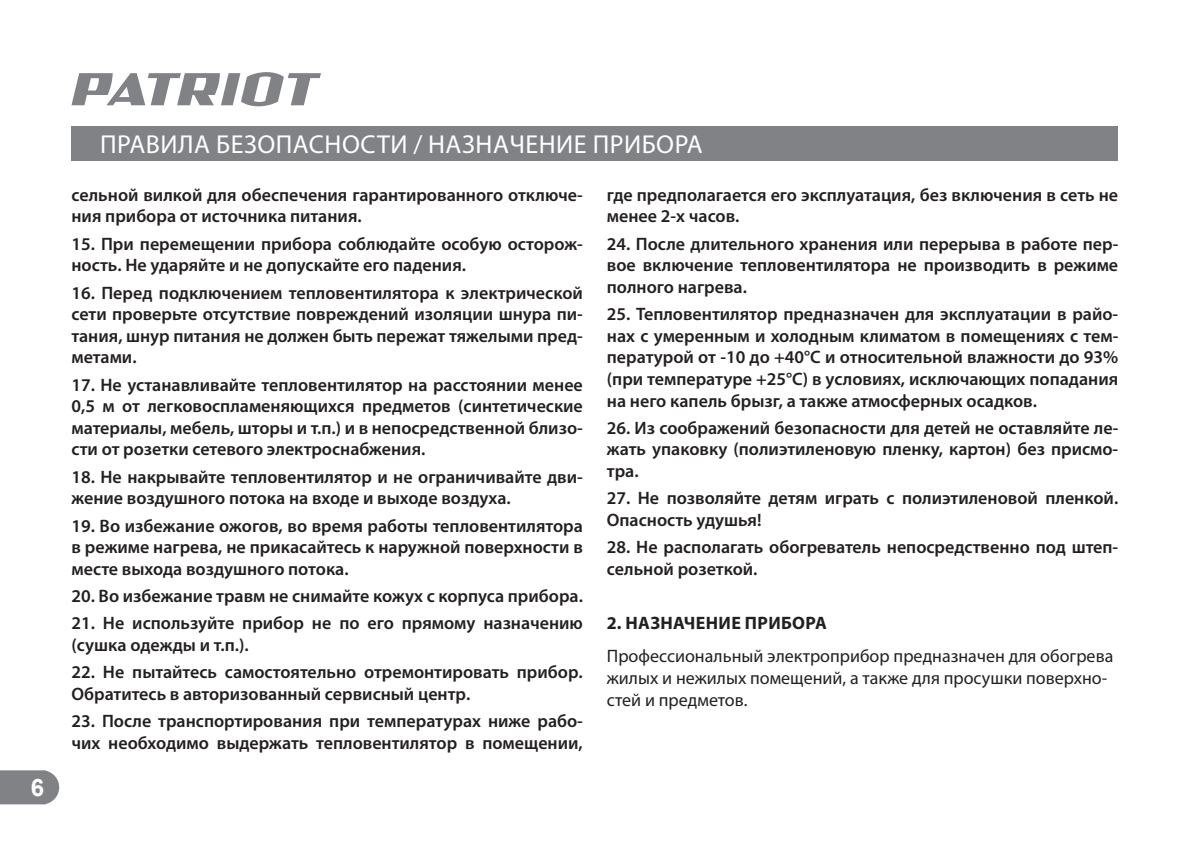
<style>
.page{position:relative;width:1191px;height:842px;background:#fff}
.page>*{position:absolute;margin:0;border:0;box-sizing:border-box;transform-origin:0 0}
.t1{font:26px "Myriad Pro";letter-spacing:.02em;color:#fff}
.t2{font:700 24px "Arial";color:#fff}
.t3{font:600 18px/21.6px "Myriad Pro";color:#231f20}
.t4{font:18px/21.6px "Myriad Pro";color:#231f20}
.t5{font:700 18px "Myriad Pro";letter-spacing:.02em;color:#231f20}
</style>
<div class="page">
<svg style="left:0;top:770px;width:59px;height:34px;background:#888a8d"></svg>
<div style="left:71px;top:126px;width:1047px;height:34px;background:#808285"></div>
<svg style="left:71px;top:72px;width:250px;height:34px"></svg>
<h2 class="t2" style="left:31px;top:770px;width:15px">6</h2>
<h1 class="t1" style="left:100px;top:128px;width:604px">ПРАВИЛА БЕЗОПАСНОСТИ / НАЗНАЧЕНИЕ ПРИБОРА</h1>
<p class="t3" style="left:71px;top:183px;width:513px">сельной вилкой для обеспечения гарантированного отключе&shy;ния прибора от источника питания.</p>
<p class="t3" style="left:71px;top:232px;width:513px">15. При перемещении прибора соблюдайте особую осторож&shy;ность. Не ударяйте и не допускайте его падения.</p>
<p class="t3" style="left:71px;top:281px;width:513px;text-align:justify">16. Перед подключением тепловентилятора к электрической сети проверьте отсутствие повреждений изоляции шнура пи&shy;тания, шнур питания не должен быть пережат тяжелыми пред&shy;метами.</p>
<p class="t3" style="left:71px;top:373px;width:513px;text-align:justify">17. Не устанавливайте тепловентилятор на расстоянии менее 0,5 м от легковоспламеняющихся предметов (синтетические материалы, мебель, шторы и т.п.) и в непосредственной близо&shy;сти от розетки сетевого электроснабжения.</p>
<p class="t3" style="left:71px;top:465px;width:513px">18. Не накрывайте тепловентилятор и не ограничивайте дви&shy;жение воздушного потока на входе и выходе воздуха.</p>
<p class="t3" style="left:71px;top:514px;width:513px;text-align:justify">19. Во избежание ожогов, во время работы тепловентилятора в режиме нагрева, не прикасайтесь к наружной поверхности в месте выхода воздушного потока.</p>
<p class="t3" style="left:71px;top:585px;width:513px">20. Во избежание травм не снимайте кожух с корпуса прибора.</p>
<p class="t3" style="left:71px;top:612px;width:513px">21. Не используйте прибор не по его прямому назначению (сушка одежды и т.п.).</p>
<p class="t3" style="left:71px;top:661px;width:513px">22. Не пытайтесь самостоятельно отремонтировать прибор.<br>Обратитесь в авторизованный сервисный центр.</p>
<p class="t3" style="left:71px;top:710px;width:513px">23. После транспортирования при температурах ниже рабо&shy;чих необходимо выдержать тепловентилятор в помещении,</p>
<p class="t3" style="left:607px;top:183px;width:513px">где предполагается его эксплуатация, без включения в сеть не менее 2-х часов.</p>
<p class="t3" style="left:607px;top:232px;width:513px;text-align:justify">24. После длительного хранения или перерыва в работе пер&shy;вое включение тепловентилятора не производить в режиме полного нагрева.</p>
<p class="t3" style="left:607px;top:303px;width:513px;text-align:justify">25. Тепловентилятор предназначен для эксплуатации в райо&shy;нах с умеренным и холодным климатом в помещениях с тем&shy;пературой от -10 до +40°С и относительной влажности до 93% (при температуре +25°С) в условиях, исключающих попадания на него капель брызг, а также атмосферных осадков.</p>
<p class="t3" style="left:607px;top:416px;width:513px;text-align:justify">26. Из соображений безопасности для детей не оставляйте ле&shy;жать упаковку (полиэтиленовую пленку, картон) без присмо&shy;тра.</p>
<p class="t3" style="left:607px;top:487px;width:513px">27. Не позволяйте детям играть с полиэтиленовой пленкой.<br>Опасность удушья!</p>
<p class="t3" style="left:607px;top:536px;width:513px">28. Не располагать обогреватель непосредственно под штеп&shy;сельной розеткой.</p>
<p class="t5" style="left:607px;top:613px;width:222px">2. НАЗНАЧЕНИЕ ПРИБОРА</p>
<p class="t4" style="left:607px;top:645px;width:508px">Профессиональный электроприбор предназначен для обогрева жилых и нежилых помещений, а также для просушки поверхно&shy;стей и предметов.</p>
</div>
